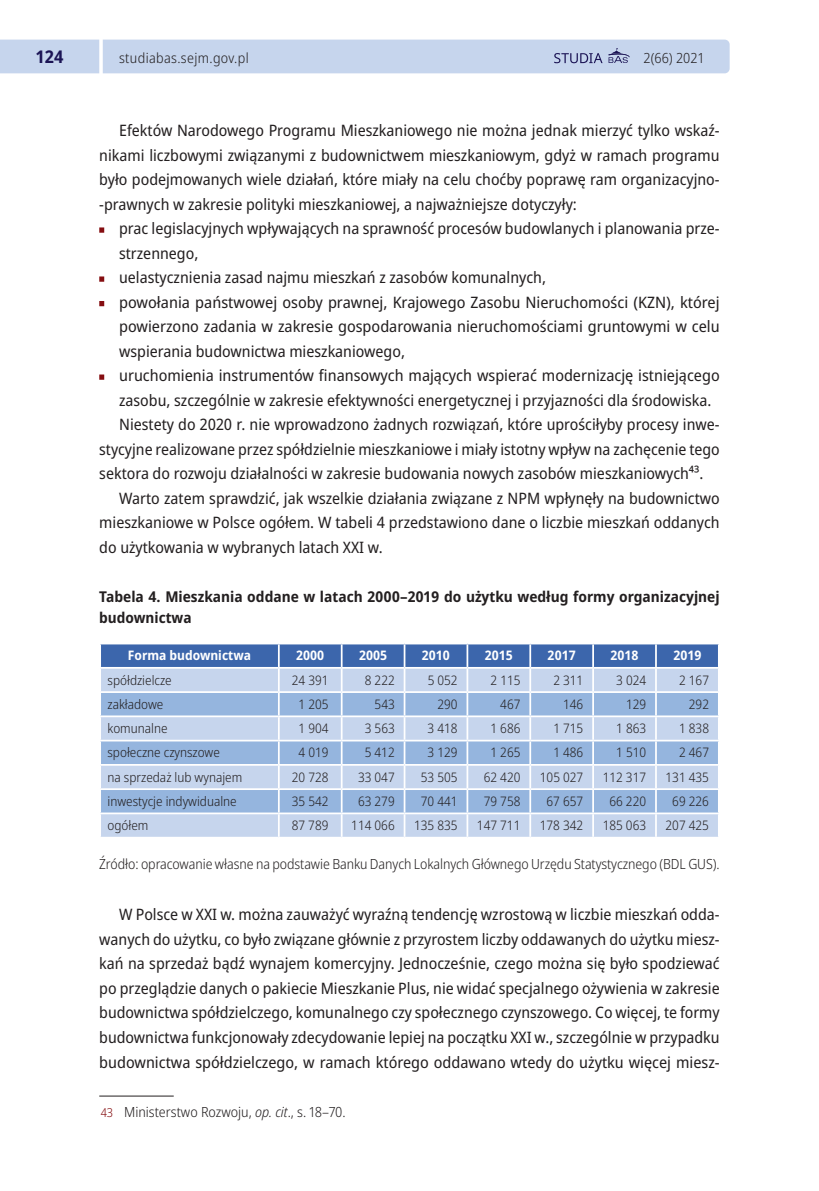
<style>
.page{position:relative;width:819px;height:1191px;background:#fff}
.page>*{position:absolute;margin:0;border:0;box-sizing:border-box;transform-origin:0 0}
.t1{font:700 semi-condensed 17.5px "Noto Sans";color:#1b1455}
.t2{font:semi-condensed 15.75px/24.5px "Noto Sans";color:#231f20;text-align:justify}
.t3{font:700 semi-condensed 14.88px/21px "Noto Sans";color:#231f20}
.t4{font:300 semi-condensed 14px "Noto Sans";letter-spacing:-.005em;color:#231f20}
.t5{font:300 semi-condensed 14px "Noto Sans";letter-spacing:.025em;color:#231f20}
.t6{font:300 semi-condensed 13.12px "Noto Sans";color:#231f20}
.t7{font:700 semi-condensed 13.12px "Noto Sans";color:#fff}
.s1{font-size:12.25px;color:#850e11}
.s2{font-style:italic}
</style>
<div class="page">
<div style="left:0;top:40px;width:729px;height:33px;background:#c6d5ed"></div>
<hr style="left:99px;top:0;width:4px;height:112px;background:#fff">
<svg style="left:99px;top:227px;width:5px;height:6px"></svg>
<svg style="left:99px;top:276px;width:5px;height:6px"></svg>
<svg style="left:99px;top:301px;width:5px;height:5px"></svg>
<svg style="left:99px;top:374px;width:5px;height:6px"></svg>
<svg style="left:100px;top:643px;width:619px;height:193px;background:#aac1e2"></svg>
<hr style="left:99px;top:1095px;width:75px;height:1px;background:#231f20">
<p class="t1" style="left:36px;top:44px;width:30px">124</p>
<p class="t5" style="left:119px;top:48px;width:131px">studiabas.sejm.gov.pl</p>
<p class="t4" style="left:643px;top:48px;width:63px">2(66) 2021</p>
<p class="t2" style="left:99px;top:119px;width:622px;text-indent:20px">Efektów Narodowego Programu Mieszkaniowego nie można jednak mierzyć tylko wskaź&shy;nikami liczbowymi związanymi z budownictwem mieszkaniowym, gdyż w ramach programu było podejmowanych wiele działań, które miały na celu choćby poprawę ram organizacyjno--prawnych w zakresie polityki mieszkaniowej, a najważniejsze dotyczyły:</p>
<p class="t2" style="left:119px;top:217px;width:602px">prac legislacyjnych wpływających na sprawność procesów budowlanych i planowania prze-</p>
<p class="t2" style="left:119px;top:241px;width:81px">strzennego,</p>
<p class="t2" style="left:119px;top:266px;width:428px">uelastycznienia zasad najmu mieszkań z zasobów komunalnych,</p>
<p class="t2" style="left:119px;top:290px;width:602px">powołania państwowej osoby prawnej, Krajowego Zasobu Nieruchomości (KZN), której</p>
<p class="t2" style="left:119px;top:315px;width:602px">powierzono zadania w zakresie gospodarowania nieruchomościami gruntowymi w celu</p>
<p class="t2" style="left:119px;top:339px;width:287px">wspierania budownictwa mieszkaniowego,</p>
<p class="t2" style="left:119px;top:364px;width:602px">uruchomienia instrumentów finansowych mających wspierać modernizację istniejącego</p>
<p class="t2" style="left:119px;top:388px;width:594px">zasobu, szczególnie w zakresie efektywności energetycznej i przyjazności dla środowiska.</p>
<p class="t2" style="left:119px;top:413px;width:602px">Niestety do 2020 r. nie wprowadzono żadnych rozwiązań, które uprościłyby procesy inwe-</p>
<p class="t2" style="left:99px;top:437px;width:622px">stycyjne realizowane przez spółdzielnie mieszkaniowe i miały istotny wpływ na zachęcenie tego</p>
<p class="t2" style="left:99px;top:462px;width:605px">sektora do rozwoju działalności w zakresie budowania nowych zasobów mieszkaniowych43.</p>
<p class="t2" style="left:119px;top:486px;width:602px">Warto zatem sprawdzić, jak wszelkie działania związane z NPM wpłynęły na budownictwo</p>
<p class="t2" style="left:99px;top:511px;width:622px">mieszkaniowe w Polsce ogółem. W tabeli 4 przedstawiono dane o liczbie mieszkań oddanych</p>
<p class="t2" style="left:99px;top:535px;width:285px">do użytkowania w wybranych latach XXI w.</p>
<p class="t3" style="left:99px;top:586px;width:622px">Tabela 4. Mieszkania oddane w latach 2000–2019 do użytku według formy organizacyjnej budownictwa</p>
<p class="t7" style="left:128px;top:646px;width:125px">Forma budownictwa</p>
<p class="t7" style="left:296px;top:646px;width:30px">2000</p>
<p class="t7" style="left:359px;top:646px;width:30px">2005</p>
<p class="t7" style="left:422px;top:646px;width:30px">2010</p>
<p class="t7" style="left:485px;top:646px;width:30px">2015</p>
<p class="t7" style="left:547px;top:646px;width:30px">2017</p>
<p class="t7" style="left:610px;top:646px;width:30px">2018</p>
<p class="t7" style="left:673px;top:646px;width:30px">2019</p>
<p class="t6" style="left:107px;top:670px;width:66px">spółdzielcze</p>
<p class="t6" style="left:292px;top:670px;width:38px">24 391</p>
<p class="t6" style="left:365px;top:670px;width:31px">8 222</p>
<p class="t6" style="left:427px;top:670px;width:31px">5 052</p>
<p class="t6" style="left:490px;top:670px;width:31px">2 115</p>
<p class="t6" style="left:553px;top:670px;width:31px">2 311</p>
<p class="t6" style="left:616px;top:670px;width:31px">3 024</p>
<p class="t6" style="left:679px;top:670px;width:31px">2 167</p>
<p class="t6" style="left:107px;top:695px;width:57px">zakładowe</p>
<p class="t6" style="left:298px;top:695px;width:31px">1 205</p>
<p class="t6" style="left:374px;top:695px;width:22px">543</p>
<p class="t6" style="left:437px;top:695px;width:22px">290</p>
<p class="t6" style="left:500px;top:695px;width:22px">467</p>
<p class="t6" style="left:563px;top:695px;width:22px">146</p>
<p class="t6" style="left:626px;top:695px;width:22px">129</p>
<p class="t6" style="left:688px;top:695px;width:22px">292</p>
<p class="t6" style="left:107px;top:719px;width:62px">komunalne</p>
<p class="t6" style="left:298px;top:719px;width:31px">1 904</p>
<p class="t6" style="left:365px;top:719px;width:31px">3 563</p>
<p class="t6" style="left:427px;top:719px;width:31px">3 418</p>
<p class="t6" style="left:490px;top:719px;width:31px">1 686</p>
<p class="t6" style="left:553px;top:719px;width:31px">1 715</p>
<p class="t6" style="left:616px;top:719px;width:31px">1 863</p>
<p class="t6" style="left:679px;top:719px;width:31px">1 838</p>
<p class="t6" style="left:107px;top:743px;width:114px">społeczne czynszowe</p>
<p class="t6" style="left:298px;top:743px;width:31px">4 019</p>
<p class="t6" style="left:365px;top:743px;width:31px">5 412</p>
<p class="t6" style="left:427px;top:743px;width:31px">3 129</p>
<p class="t6" style="left:490px;top:743px;width:31px">1 265</p>
<p class="t6" style="left:553px;top:743px;width:31px">1 486</p>
<p class="t6" style="left:616px;top:743px;width:31px">1 510</p>
<p class="t6" style="left:679px;top:743px;width:31px">2 467</p>
<p class="t6" style="left:107px;top:767px;width:136px">na sprzedaż lub wynajem</p>
<p class="t6" style="left:292px;top:767px;width:38px">20 728</p>
<p class="t6" style="left:358px;top:767px;width:38px">33 047</p>
<p class="t6" style="left:421px;top:767px;width:38px">53 505</p>
<p class="t6" style="left:483px;top:767px;width:38px">62 420</p>
<p class="t6" style="left:540px;top:767px;width:45px">105 027</p>
<p class="t6" style="left:602px;top:767px;width:45px">112 317</p>
<p class="t6" style="left:665px;top:767px;width:45px">131 435</p>
<p class="t6" style="left:107px;top:792px;width:131px">inwestycje indywidualne</p>
<p class="t6" style="left:292px;top:792px;width:38px">35 542</p>
<p class="t6" style="left:358px;top:792px;width:38px">63 279</p>
<p class="t6" style="left:421px;top:792px;width:38px">70 441</p>
<p class="t6" style="left:483px;top:792px;width:38px">79 758</p>
<p class="t6" style="left:546px;top:792px;width:38px">67 657</p>
<p class="t6" style="left:609px;top:792px;width:38px">66 220</p>
<p class="t6" style="left:672px;top:792px;width:38px">69 226</p>
<p class="t6" style="left:107px;top:816px;width:42px">ogółem</p>
<p class="t6" style="left:292px;top:816px;width:38px">87 789</p>
<p class="t6" style="left:351px;top:816px;width:45px">114 066</p>
<p class="t6" style="left:414px;top:816px;width:45px">135 835</p>
<p class="t6" style="left:477px;top:816px;width:45px">147 711</p>
<p class="t6" style="left:540px;top:816px;width:45px">178 342</p>
<p class="t6" style="left:602px;top:816px;width:45px">185 063</p>
<p class="t6" style="left:665px;top:816px;width:45px">207 425</p>
<p class="t4" style="left:99px;top:854px;width:622px">Źródło: opracowanie własne na podstawie Banku Danych Lokalnych Głównego Urzędu Statystycznego (BDL GUS).</p>
<p class="t2" style="left:99px;top:903px;width:622px;text-indent:20px">W Polsce w XXI w. można zauważyć wyraźną tendencję wzrostową w liczbie mieszkań odda&shy;wanych do użytku, co było związane głównie z przyrostem liczby oddawanych do użytku miesz&shy;kań na sprzedaż bądź wynajem komercyjny. Jednocześnie, czego można się było spodziewać po przeglądzie danych o pakiecie Mieszkanie Plus, nie widać specjalnego ożywienia w zakresie budownictwa spółdzielczego, komunalnego czy społecznego czynszowego. Co więcej, te formy budownictwa funkcjonowały zdecydowanie lepiej na początku XXI w., szczególnie w przypadku budownictwa spółdzielczego, w ramach którego oddawano wtedy do użytku więcej miesz-</p>
<p class="t4" style="left:101px;top:1101px;width:246px"><span class="s1">43</span> Ministerstwo Rozwoju, <span class="s2">op. cit</span>., s. 18–70.</p>
</div>
